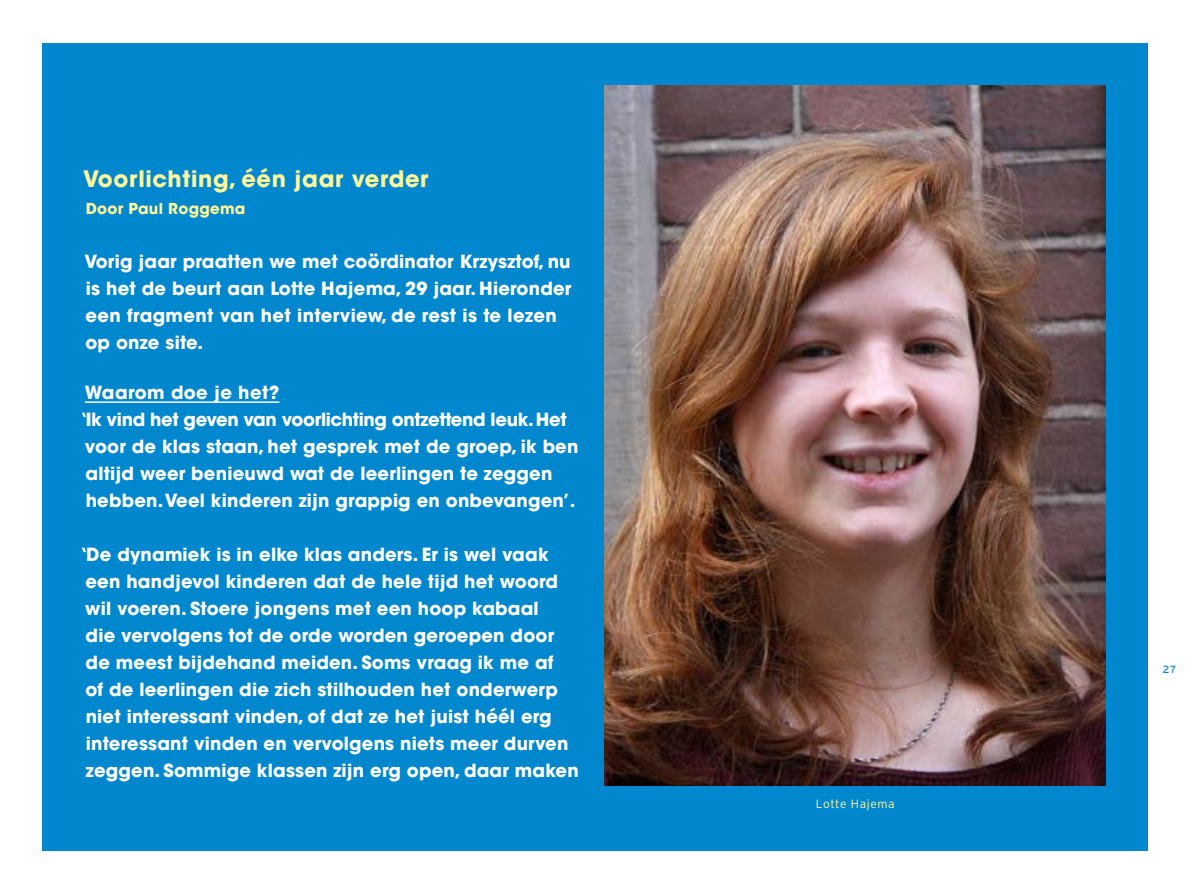
<style>
.page{position:relative;width:1191px;height:893px;background:#fff}
.page>*{position:absolute;margin:0;border:0;box-sizing:border-box;transform-origin:0 0}
.t1{font:700 22.5px "ITC Avant Garde Std";letter-spacing:.03em;color:#fff799}
.t2{font:700 18px/27px "ITC Avant Garde Std";letter-spacing:.01em;color:#fff}
.t3{font:700 18px "Avant Garde";letter-spacing:.02em;color:#fff}
.t4{font:700 15px "ITC Avant Garde Std";letter-spacing:.02em;color:#fff799}
.t5{font:300 12px "Interstate";letter-spacing:.05em;color:#fff799}
.t6{font:10.5px "Interstate";color:#0087cd}
</style>
<div class="page">
<div style="left:43px;top:43px;width:1105px;height:807px;background:#0087cd"></div>
<hr style="left:85px;top:401px;width:194px;height:2px;background:#fff">
<img style="left:604px;top:85px;width:502px;height:701px">
<p class="t1" style="left:83px;top:164px;width:347px">Voorlichting, één jaar verder</p>
<p class="t4" style="left:86px;top:199px;width:161px">Door Paul Roggema</p>
<p class="t2" style="left:84px;top:248px;width:488px">Vorig jaar praatten we met coördinator Krzysztof, nu is het de beurt aan Lotte Hajema, 29 jaar. Hieronder een fragment van het interview, de rest is te lezen op onze site.</p>
<p class="t3" style="left:85px;top:381px;width:196px">Waarom doe je het?</p>
<p class="t2" style="left:80px;top:406px;width:499px">‘Ik vind het geven van voorlichting ontzettend leuk. Het voor de klas staan, het gesprek met de groep, ik ben altijd weer benieuwd wat de leerlingen te zeggen hebben. Veel kinderen zijn grappig en onbevangen’.</p>
<p class="t2" style="left:80px;top:541px;width:500px">‘De dynamiek is in elke klas anders. Er is wel vaak een handjevol kinderen dat de hele tijd het woord wil voeren. Stoere jongens met een hoop kabaal<br>die vervolgens tot de orde worden geroepen door<br>de meest bijdehand meiden. Soms vraag ik me af<br>of de leerlingen die zich stilhouden het onderwerp niet interessant vinden, of dat ze het juist héél erg interessant vinden en vervolgens niets meer durven zeggen. Sommige klassen zijn erg open, daar maken</p>
<p class="t5" style="left:815px;top:797px;width:81px">Lotte Hajema</p>
<p class="t6" style="left:1162px;top:664px;width:15px">27</p>
</div>
